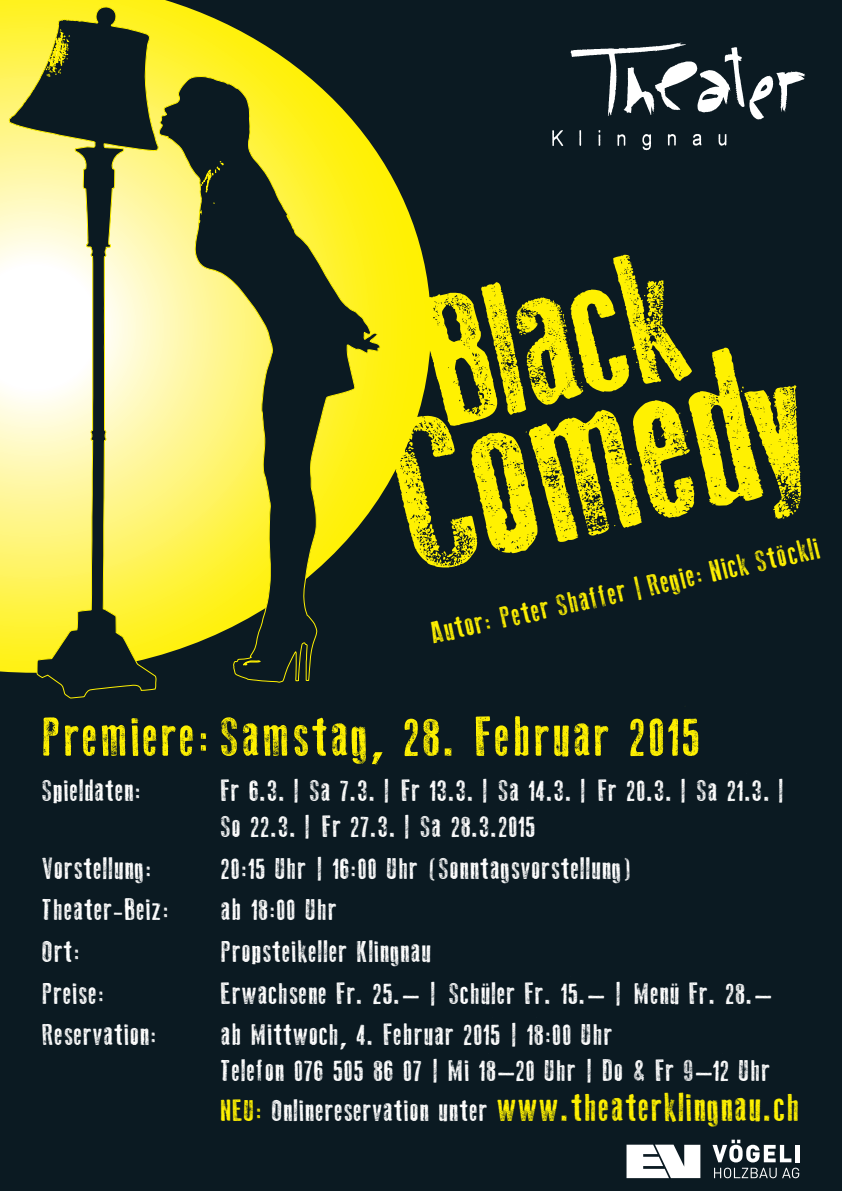
<style>
.page{position:relative;width:842px;height:1191px;background:#0b1a22}
.page>*{position:absolute;margin:0;border:0;box-sizing:border-box;transform-origin:0 0}
.t1{font:213.8px "Old Press";color:#fff101}
.t2{font:180px "Old Press";color:#fff101}
.Text{font:55px "Old Press";letter-spacing:.06em;color:#fff101}
.Text_Einzug{font:30px/36px "Old Press";letter-spacing:.045em;color:#fff}
.Text-2{font:30px "Old Press";color:#fff101}
.s1{color:#fff101}
.s2{font-size:39px;color:#fff101}
</style>
<div class="page">
<svg style="left:552px;top:43px;width:253px;height:107px"></svg>
<svg style="left:0;top:0;width:431px;height:672px"></svg>
<svg style="left:9px;top:7px;width:150px;height:691px"></svg>
<svg style="left:158px;top:76px;width:222px;height:607px"></svg>
<svg style="left:208px;top:163px;width:3px;height:12px"></svg>
<svg style="left:52px;top:35px;width:11px;height:30px"></svg>
<svg style="left:712px;top:1139px;width:87px;height:39px"></svg>
<svg style="left:626px;top:1144px;width:74px;height:34px;background:#dddfe0"></svg>
<p class="t2" style="left:407px;top:268px;width:261px;rotate:-12deg">Black</p>
<p class="t1" style="left:375px;top:386px;width:416px;rotate:-13deg">Comedy</p>
<p class="Text-2" style="left:428px;top:619px;width:399px;rotate:-13deg">Autor: Peter Shaffer | Regie: Nick Stöckli</p>
<p class="Text" style="left:43px;top:706px;width:659px">Premiere: Samstag, 28. Februar 2015</p>
<p class="Text_Einzug" style="left:43px;top:772px;width:100px">Spieldaten:</p>
<p class="Text_Einzug" style="left:221px;top:772px;width:565px">Fr 6.3. | Sa 7.3. | Fr 13.3. | Sa 14.3. | Fr 20.3. | Sa 21.3. |<br>So 22.3. | Fr 27.3. | Sa 28.3.2015</p>
<p class="Text_Einzug" style="left:43px;top:850px;width:111px">Vorstellung:</p>
<p class="Text_Einzug" style="left:221px;top:850px;width:413px">20:15 Uhr | 16:00 Uhr (Sonntagsvorstellung)</p>
<p class="Text_Einzug" style="left:43px;top:891px;width:128px">Theater-Beiz:</p>
<p class="Text_Einzug" style="left:221px;top:891px;width:117px">ab 18:00 Uhr</p>
<p class="Text_Einzug" style="left:43px;top:933px;width:39px">Ort:</p>
<p class="Text_Einzug" style="left:221px;top:933px;width:212px">Propsteikeller Klingnau</p>
<p class="Text_Einzug" style="left:43px;top:975px;width:63px">Preise:</p>
<p class="Text_Einzug" style="left:221px;top:975px;width:552px">Erwachsene Fr. 25.– | Schüler Fr. 15.– | Menü Fr. 28.–</p>
<p class="Text_Einzug" style="left:43px;top:1016px;width:116px">Reservation:</p>
<p class="Text_Einzug" style="left:221px;top:1016px;width:550px">ab Mittwoch, 4. Februar 2015 | 18:00 Uhr<br>Telefon 076 505 86 07 | Mi 18–20 Uhr | Do &amp; Fr 9–12 Uhr</p>
<p class="Text_Einzug" style="left:221px;top:1092px;width:580px"><span class="s1">NEU:</span> Onlinereservation unter <span class="s2">www.theaterklingnau.ch</span></p>
</div>
